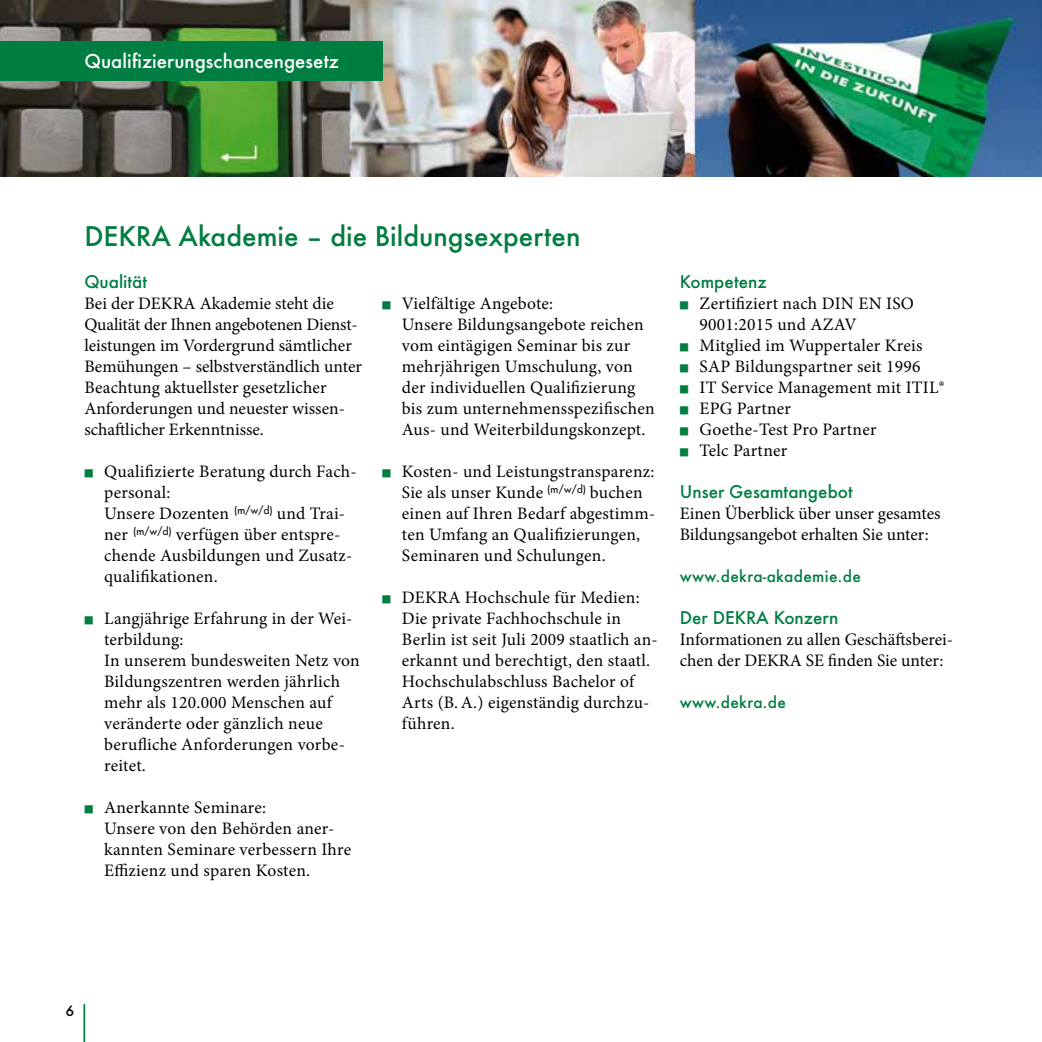
<style>
.page{position:relative;width:1042px;height:1042px;background:#fff}
.page>*{position:absolute;margin:0;border:0;box-sizing:border-box;transform-origin:0 0}
.t1{font:500 29.75px "Futura TOT";color:#007d40}
.t2{font:500 21px "Futura TOT";letter-spacing:.005em;color:#fff}
.t3{font:500 19.25px "Futura TOT";color:#007d40}
.t4{font:17.5px/21px "Minion Pro";letter-spacing:.01em;color:#000}
.t5{font:500 17.5px "Futura TOT";letter-spacing:.02em;color:#007d40}
.t6{font:500 15.75px "Futura TOT";color:#000}
</style>
<div class="page">
<img style="left:0;top:0;width:1042px;height:176px">
<hr style="left:83px;top:1004px;width:2px;height:38px;background:#007d40">
<div style="left:0;top:41px;width:382px;height:40px;background:#007d40"></div>
<p class="t2" style="left:84px;top:48px;width:256px">Qualifizierungschancengesetz</p>
<h1 class="t1" style="left:84px;top:219px;width:498px">DEKRA Akademie – die Bildungsexperten</h1>
<p class="t3" style="left:84px;top:270px;width:64px">Qualität</p>
<p class="t4" style="left:84px;top:293px;width:279px">Bei der DEKRA Akademie steht die Qualität der Ihnen angebotenen Dienst&shy;leistungen im Vordergrund sämtlicher Bemühungen – selbstverständlich unter Beachtung aktuellster gesetzlicher Anforderungen und neuester wissen&shy;schaftlicher Erkenntnisse.</p>
<p class="t4" style="left:104px;top:461px;width:254px">Qualifizierte Beratung durch Fach&shy;personal:<br>Unsere Dozenten <sup>(m/w/d)</sup> und Trai&shy;ner <sup>(m/w/d)</sup> verfügen über entspre&shy;chende Ausbildungen und Zusatz&shy;qualifikationen.</p>
<p class="t4" style="left:104px;top:608px;width:257px">Langjährige Erfahrung in der Wei&shy;terbildung:<br>In unserem bundesweiten Netz von<br>Bildungszentren werden jährlich mehr als 120.000 Menschen auf veränderte oder gänzlich neue berufliche Anforderungen vorbe&shy;reitet.</p>
<p class="t4" style="left:104px;top:797px;width:248px">Anerkannte Seminare:<br>Unsere von den Behörden aner&shy;kannten Seminare verbessern Ihre<br>Effizienz und sparen Kosten.</p>
<p class="t4" style="left:402px;top:293px;width:254px">Vielfältige Angebote:<br>Unsere Bildungsangebote reichen vom eintägigen Seminar bis zur mehrjährigen Umschulung, von der individuellen Qualifizierung bis zum unternehmensspezifischen<br>Aus- und Weiterbildungskonzept.</p>
<p class="t4" style="left:402px;top:461px;width:255px">Kosten- und Leistungstransparenz:<br>Sie als unser Kunde <sup>(m/w/d)</sup> buchen einen auf Ihren Bedarf abgestimm&shy;ten Umfang an Qualifizierungen, Seminaren und Schulungen.</p>
<p class="t4" style="left:402px;top:587px;width:257px">DEKRA Hochschule für Medien:<br>Die private Fachhochschule in<br>Berlin ist seit Juli 2009 staatlich an&shy;erkannt und berechtigt, den staatl.<br>Hochschulabschluss Bachelor of<br>Arts (B.A.) eigenständig durchzu&shy;führen.</p>
<p class="t3" style="left:680px;top:270px;width:89px">Kompetenz</p>
<p class="t4" style="left:699px;top:293px;width:246px">Zertifiziert nach DIN EN ISO<br>9001:2015 und AZAV<br>Mitglied im Wuppertaler Kreis<br>SAP Bildungspartner seit 1996<br>IT Service Management mit ITIL®<br>EPG Partner<br>Goethe-Test Pro Partner<br>Telc Partner</p>
<p class="t3" style="left:680px;top:480px;width:175px">Unser Gesamtangebot</p>
<p class="t4" style="left:680px;top:503px;width:262px">Einen Überblick über unser gesamtes<br>Bildungsangebot erhalten Sie unter:</p>
<p class="t5" style="left:680px;top:566px;width:183px">www.dekra-akademie.de</p>
<p class="t3" style="left:680px;top:606px;width:160px">Der DEKRA Konzern</p>
<p class="t4" style="left:680px;top:629px;width:275px">Informationen zu allen Geschäftsberei&shy;chen der DEKRA SE finden Sie unter:</p>
<p class="t5" style="left:680px;top:692px;width:108px">www.dekra.de</p>
<p class="t6" style="left:65px;top:1001px;width:10px">6</p>
</div>
